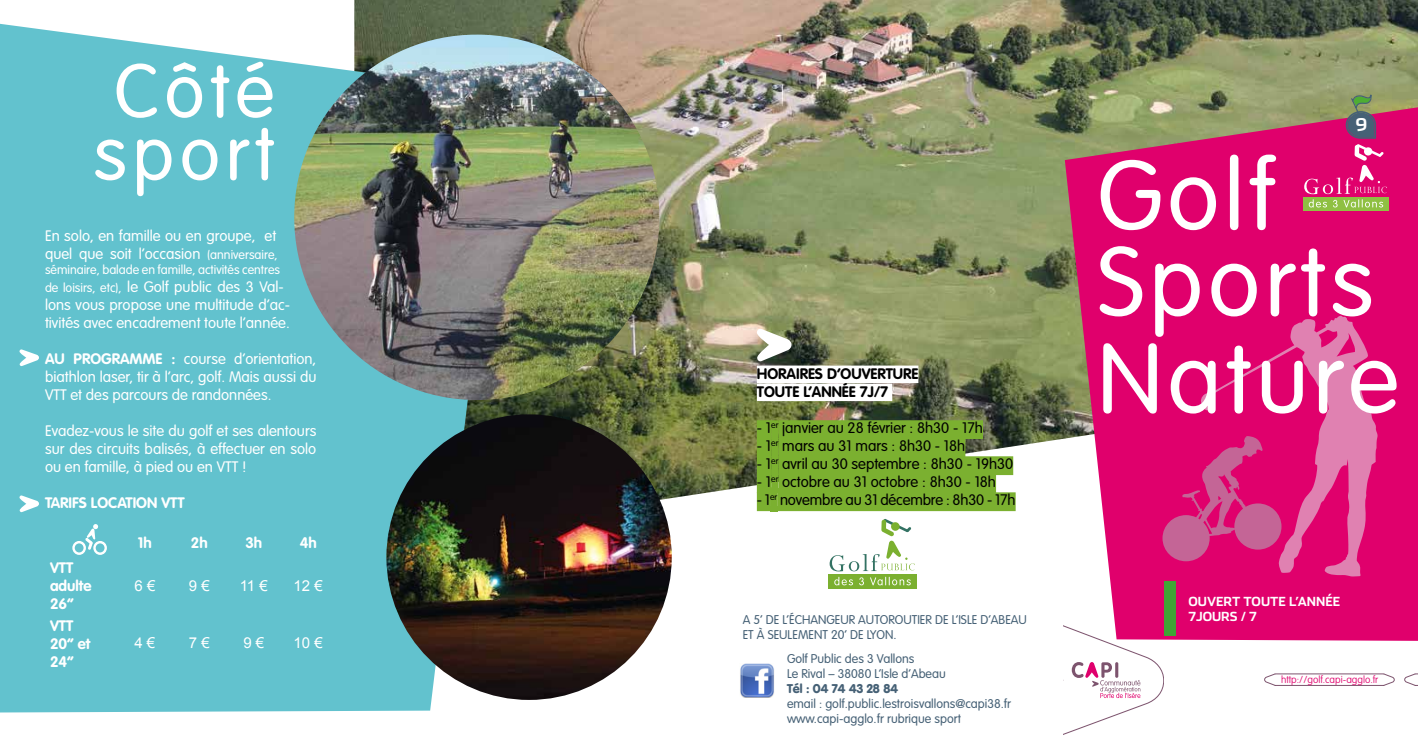
<style>
.page{position:relative;width:1418px;height:745px;background:#fff}
.page>*{position:absolute;margin:0;border:0;box-sizing:border-box;transform-origin:0 0}
.t1{font:300 97px/86.2px "VAG Rounded";letter-spacing:.05em;color:#fff}
.t2{font:300 75px/62.5px "VAG Rounded";letter-spacing:.075em;color:#fff}
.t3{font:700 75px "Stainless";color:#3fa535}
.t4{font:700 17.5px "Stainless";color:#fff}
.t5{font:300 15px/18px "VAG Rounded";color:#fff}
.t6{font:300 15px "VAG Rounded";color:#000}
.t7{font:700 15px/18px "VAG Rounded";color:#fff}
.t8{font:700 15px/18px "VAG Rounded";color:#000}
.t9{font:15px "Arial";color:#fff}
.t10{font:300 12.5px/15px "VAG Rounded";color:#466176}
.t11{font:300 12.5px "VAG Rounded";color:#fff}
.t12{font:700 12.5px/15px "Stainless";color:#fff}
.t13{font:900 12.5px "VAG Rounded";color:#466176}
.t14{font:100 10px "VAG Rounded";color:#e0006d}
.s1{font-size:12.5px}
.s2{font-weight:700}
</style>
<div class="page">
<img style="left:354px;top:0;width:1063px;height:545px">
<svg style="left:1064px;top:107px;width:353px;height:533px;background:#d91e73"></svg>
<div style="left:0;top:24px;width:505px;height:688px;background:#62c2ce"></div>
<div style="left:757px;top:365px;width:161px;height:18px;background:#fff"></div>
<div style="left:757px;top:383px;width:135px;height:18px;background:#fff"></div>
<div style="left:757px;top:420px;width:14px;height:19px;background:#7bb030"></div>
<div style="left:771px;top:420px;width:7px;height:19px;background:#7bb030"></div>
<div style="left:778px;top:420px;width:205px;height:19px;background:#7bb030"></div>
<div style="left:757px;top:438px;width:14px;height:19px;background:#7bb030"></div>
<div style="left:771px;top:438px;width:7px;height:19px;background:#7bb030"></div>
<div style="left:778px;top:438px;width:187px;height:19px;background:#7bb030"></div>
<div style="left:757px;top:456px;width:14px;height:19px;background:#7bb030"></div>
<div style="left:771px;top:456px;width:7px;height:19px;background:#7bb030"></div>
<div style="left:778px;top:456px;width:235px;height:19px;background:#7bb030"></div>
<div style="left:757px;top:474px;width:14px;height:19px;background:#7bb030"></div>
<div style="left:771px;top:469px;width:7px;height:19px;background:#7bb030"></div>
<div style="left:778px;top:474px;width:218px;height:19px;background:#7bb030"></div>
<div style="left:757px;top:492px;width:13px;height:19px;background:#7bb030"></div>
<div style="left:770px;top:487px;width:7px;height:19px;background:#7bb030"></div>
<div style="left:777px;top:492px;width:238px;height:19px;background:#7bb030"></div>
<svg style="left:756px;top:328px;width:35px;height:33px"></svg>
<svg style="left:1200px;top:315px;width:177px;height:261px;background:#df2881"></svg>
<svg style="left:1162px;top:436px;width:119px;height:125px;background:#d5277c"></svg>
<img style="left:740px;top:663px;width:34px;height:34px">
<img style="left:294px;top:35px;width:365px;height:365px;border-radius:182px">
<img style="left:386px;top:414px;width:285px;height:285px;border-radius:143px">
<svg style="left:1063px;top:620px;width:100px;height:115px"></svg>
<svg style="left:828px;top:574px;width:88px;height:14px"></svg>
<svg style="left:829px;top:518px;width:85px;height:67px"></svg>
<svg style="left:1302px;top:197px;width:86px;height:13px"></svg>
<svg style="left:1304px;top:89px;width:82px;height:118px;background:#be4b72"></svg>
<svg style="left:19px;top:349px;width:20px;height:17px"></svg>
<svg style="left:19px;top:495px;width:20px;height:17px"></svg>
<svg style="left:72px;top:523px;width:35px;height:31px"></svg>
<svg style="left:1264px;top:673px;width:130px;height:12px"></svg>
<svg style="left:1404px;top:673px;width:13px;height:12px"></svg>
<svg style="left:770px;top:506px;width:7px;height:4px"></svg>
<h2 class="t2" style="left:93px;top:60px;width:182px">Côté sport</h2>
<p class="t5" style="left:45px;top:226px;width:234px">En solo, en famille ou en groupe, et quel que soit l’occasion <span class="s1">(anniversaire,</span></p>
<p class="t11" style="left:45px;top:262px;width:237px">séminaire, balade en famille, activités centres</p>
<p class="t5" style="left:45px;top:277px;width:247px"><span class="s1">de loisirs, etc),</span> le Golf public des 3 Val&shy;lons vous propose une multitude d’ac&shy;tivités avec encadrement toute l’année.</p>
<p class="t5" style="left:45px;top:349px;width:273px;text-align:justify"><span class="s2">AU PROGRAMME :</span> course d’orientation, biathlon laser, tir à l’arc, golf. Mais aussi du VTT et des parcours de randonnées.</p>
<p class="t5" style="left:45px;top:421px;width:273px;text-align:justify">Evadez-vous le site du golf et ses alentours sur des circuits balisés, à effectuer en solo ou en famille, à pied ou en VTT !</p>
<p class="t7" style="left:45px;top:493px;width:141px">TARIFS LOCATION VTT</p>
<p class="t7" style="left:138px;top:533px;width:15px">1h</p>
<p class="t7" style="left:191px;top:533px;width:18px">2h</p>
<p class="t7" style="left:245px;top:533px;width:18px">3h</p>
<p class="t7" style="left:300px;top:533px;width:18px">4h</p>
<p class="t7" style="left:50px;top:558px;width:43px">VTT adulte<br>26’’</p>
<p class="t9" style="left:134px;top:575px;width:22px">6 €</p>
<p class="t9" style="left:189px;top:575px;width:22px">9 €</p>
<p class="t9" style="left:240px;top:575px;width:30px">11 €</p>
<p class="t9" style="left:294px;top:575px;width:31px">12 €</p>
<p class="t7" style="left:50px;top:616px;width:42px">VTT<br>20’’ et<br>24’’</p>
<p class="t9" style="left:134px;top:632px;width:22px">4 €</p>
<p class="t9" style="left:189px;top:632px;width:22px">7 €</p>
<p class="t9" style="left:243px;top:632px;width:22px">9 €</p>
<p class="t9" style="left:293px;top:632px;width:31px">10 €</p>
<p class="t8" style="left:757px;top:364px;width:163px">HORAIRES D’OUVERTURE<br>TOUTE L’ANNÉE 7J/7</p>
<p class="t6" style="left:757px;top:419px;width:228px">- 1<sup>er</sup> janvier au 28 février : 8h30 - 17h</p>
<p class="t6" style="left:757px;top:437px;width:210px">- 1<sup>er</sup> mars au 31 mars : 8h30 - 18h</p>
<p class="t6" style="left:757px;top:455px;width:258px">- 1<sup>er</sup> avril au 30 septembre : 8h30 - 19h30</p>
<p class="t6" style="left:757px;top:473px;width:241px">- 1<sup>er</sup> octobre au 31 octobre : 8h30 - 18h</p>
<p class="t6" style="left:757px;top:491px;width:260px">- 1<sup>er</sup> novembre au 31 décembre : 8h30 - 17h</p>
<p class="t10" style="left:742px;top:611px;width:286px">A 5’ DE L’ÉCHANGEUR AUTOROUTIER DE L’ISLE D’ABEAU<br>ET À SEULEMENT 20’ DE LYON.</p>
<p class="t10" style="left:787px;top:650px;width:160px">Golf Public des 3 Vallons<br>Le Rival – 38080 L’Isle d’Abeau</p>
<p class="t13" style="left:787px;top:680px;width:112px">Tél : 04 74 43 28 84</p>
<p class="t10" style="left:787px;top:695px;width:226px">email : golf.public.lestroisvallons@capi38.fr www.capi-agglo.fr rubrique sport</p>
<p class="t4" style="left:1355px;top:114px;width:13px">9</p>
<h1 class="t1" style="left:1097px;top:152px;width:277px">Golf<br>Sports</h1>
<h1 class="t1" style="left:1097px;top:335px;width:303px">Nature</h1>
<h2 class="t3" style="left:1158px;top:562px;width:23px">I</h2>
<p class="t12" style="left:1188px;top:593px;width:153px">OUVERT TOUTE L’ANNÉE<br>7JOURS / 7</p>
<p class="t14" style="left:1281px;top:673px;width:99px">http://golf.capi-agglo.fr</p>
</div>
